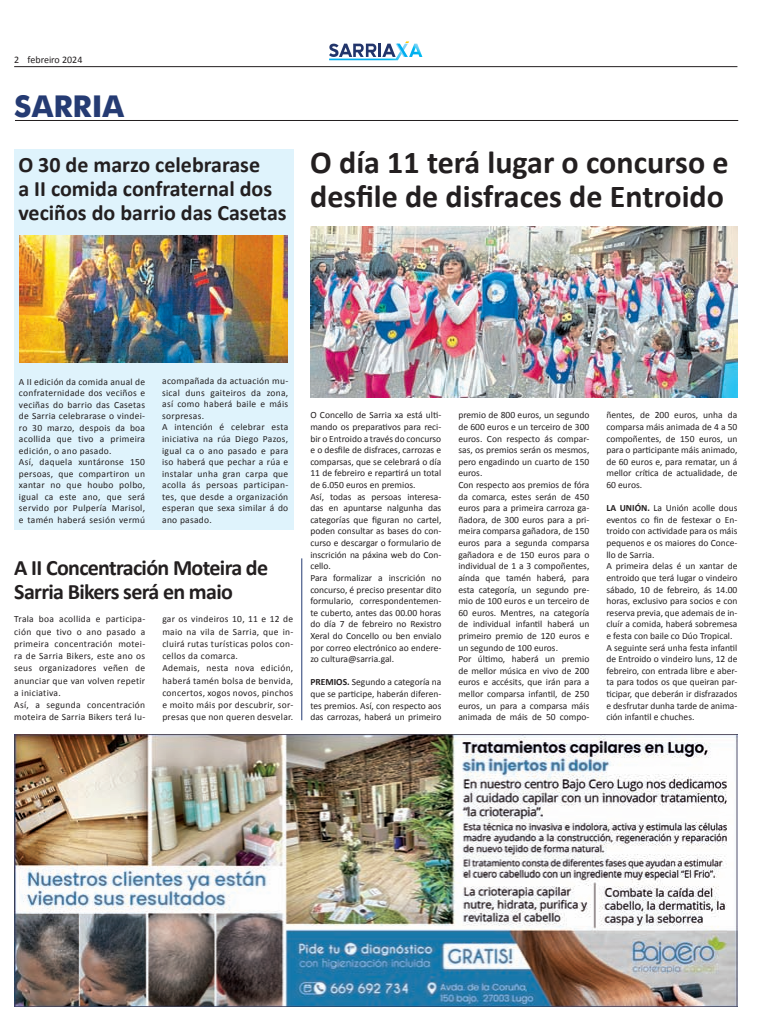
<style>
.page{position:relative;width:780px;height:1035px;background:#fff}
.page>*{position:absolute;margin:0;border:0;box-sizing:border-box;transform-origin:0 0}
.t1{font:700 32px/34px "Calibri";color:#231f20}
.t2{font:700 30px "Futura";color:#253b73}
.t3{font:700 22px/24px "Calibri";letter-spacing:-.01em;color:#231f20}
.t4{font:700 22px/24px "Calibri";letter-spacing:-.03em;color:#231f20}
.t5{font:10px "Calibri";color:#231f20}
.t6{font:9.5px/11.6px "Calibri";color:#231f20}
.t7{font:9.5px/11.5px "Calibri";letter-spacing:.03em;color:#231f20}
.s1{font-weight:700}
</style>
<div class="page">
<hr style="left:14px;top:66px;width:723px;height:1px;background:#231f20">
<svg style="left:329px;top:41px;width:93px;height:19px"></svg>
<hr style="left:15px;top:120px;width:723px;height:1px;background:#231f20">
<div style="left:14px;top:149px;width:279px;height:381px;background:#dff3fc"></div>
<img style="left:310px;top:227px;width:427px;height:171px">
<img style="left:19px;top:235px;width:269px;height:128px">
<hr style="left:301px;top:558px;width:1px;height:162px;background:#253b73">
<img style="left:14px;top:734px;width:723px;height:272px">
<p class="t5" style="left:14px;top:54px;width:70px">2 febreiro 2024</p>
<h2 class="t2" style="left:14px;top:84px;width:111px">SARRIA</h2>
<h3 class="t3" style="left:18px;top:152px;width:270px">O 30 de marzo celebrarase<br>a II comida confraternal dos veciños do barrio das Casetas</h3>
<h1 class="t1" style="left:310px;top:144px;width:420px">O día 11 terá lugar o concurso e desfile de disfraces de Entroido</h1>
<p class="t7" style="left:19px;top:375px;width:128px">A II edición da comida anual de confraternidade dos veciños e veciñas do barrio das Casetas de Sarria celebrarase o vindei&shy;ro 30 marzo, despois da boa acollida que tivo a primeira edición, o ano pasado.<br>Así, daquela xuntáronse 150 persoas, que compartiron un xantar no que houbo polbo, igual ca este ano, que será servido por Pulpería Marisol, e tamén haberá sesión vermú</p>
<p class="t7" style="left:162px;top:375px;width:128px">acompañada da actuación mu&shy;sical duns gaiteiros da zona, así como haberá baile e máis sorpresas.<br>A intención é celebrar esta iniciativa na rúa Diego Pazos, igual ca o ano pasado e para iso haberá que pechar a rúa e instalar unha gran carpa que acolla ás persoas participan&shy;tes, que desde a organización esperan que sexa similar á do ano pasado.</p>
<h3 class="t4" style="left:14px;top:554px;width:255px">A II Concentración Moteira de<br>Sarria Bikers será en maio</h3>
<p class="t7" style="left:14px;top:613px;width:132px;line-height:12.2px">Trala boa acollida e participa&shy;ción que tivo o ano pasado a primeira concentración motei&shy;ra de Sarria Bikers, este ano os seus organizadores veñen de anunciar que van volven repetir a iniciativa.<br>Así, a segunda concentración moteira de Sarria Bikers terá lu-</p>
<p class="t7" style="left:162px;top:613px;width:132px;line-height:12.2px">gar os vindeiros 10, 11 e 12 de maio na vila de Sarria, que in&shy;cluirá rutas turísticas polos con&shy;cellos da comarca.<br>Ademais, nesta nova edición, haberá tamén bolsa de benvida, concertos, xogos novos, pinchos e moito máis por descubrir, sor&shy;presas que non queren desvelar.</p>
<p class="t6" style="left:310px;top:409px;width:132px">O Concello de Sarria xa está ulti&shy;mando os preparativos para reci&shy;bir o Entroido a través do concurso e o desfile de disfraces, carrozas e comparsas, que se celebrará o día<br>11 de febreiro e repartirá un total de 6.050 euros en premios.<br>Así, todas as persoas interesa&shy;das en apuntarse nalgunha das categorías que figuran no cartel, poden consultar as bases do con&shy;curso e descargar o formulario de inscrición na páxina web do Con&shy;cello.<br>Para formalizar a inscrición no concurso, é preciso presentar dito formulario, correspondentemen&shy;te cuberto, antes das 00.00 horas do día 7 de febreiro no Rexistro<br>Xeral do Concello ou ben envialo por correo electrónico ao endere&shy;zo cultura@sarria.gal.</p>
<p class="t6" style="left:310px;top:676px;width:132px;text-align:justify"><span class="s1">PREMIOS.</span> Segundo a categoría na que se participe, haberán diferen&shy;tes premios. Así, con respecto aos das carrozas, haberá un primeiro</p>
<p class="t6" style="left:458px;top:409px;width:132px">premio de 800 euros, un segundo de 600 euros e un terceiro de 300 euros. Con respecto ás compar&shy;sas, os premios serán os mesmos, pero engadindo un cuarto de 150 euros.<br>Con respecto aos premios de fóra da comarca, estes serán de 450 euros para a primeira carroza ga&shy;ñadora, de 300 euros para a pri&shy;meira comparsa gañadora, de 150 euros para a segunda comparsa gañadora e de 150 euros para o individual de 1 a 3 compoñentes, aínda que tamén haberá, para esta categoría, un segundo pre&shy;mio de 100 euros e un terceiro de<br>60 euros. Mentres, na categoría de individual infantil haberá un primeiro premio de 120 euros e un segundo de 100 euros.<br>Por último, haberá un premio de mellor música en vivo de 200 euros e accésits, que irán para a mellor comparsa infantil, de 250 euros, un para a comparsa máis animada de máis de 50 compo-</p>
<p class="t6" style="left:606px;top:409px;width:132px;text-align:justify">ñentes, de 200 euros, unha da comparsa máis animada de 4 a 50 compoñentes, de 150 euros, un para o participante máis animado, de 60 euros e, para rematar, un á mellor crítica de actualidade, de 60 euros.</p>
<p class="t6" style="left:606px;top:502px;width:132px"><span class="s1">LA UNIÓN.</span> La Unión acolle dous eventos co fin de festexar o En&shy;troido con actividade para os máis pequenos e os maiores do Conce&shy;llo de Sarria.<br>A primeira delas é un xantar de entroido que terá lugar o vindeiro sábado, 10 de febreiro, ás 14.00 horas, exclusivo para socios e con reserva previa, que ademais de in&shy;cluír a comida, haberá sobremesa e festa con baile co Dúo Tropical.<br>A seguinte será unha festa infantil de Entroido o vindeiro luns, 12 de febreiro, con entrada libre e aber&shy;ta para todos os que queiran par&shy;ticipar, que deberán ir disfrazados e desfrutar dunha tarde de anima&shy;ción infantil e chuches.</p>
</div>
